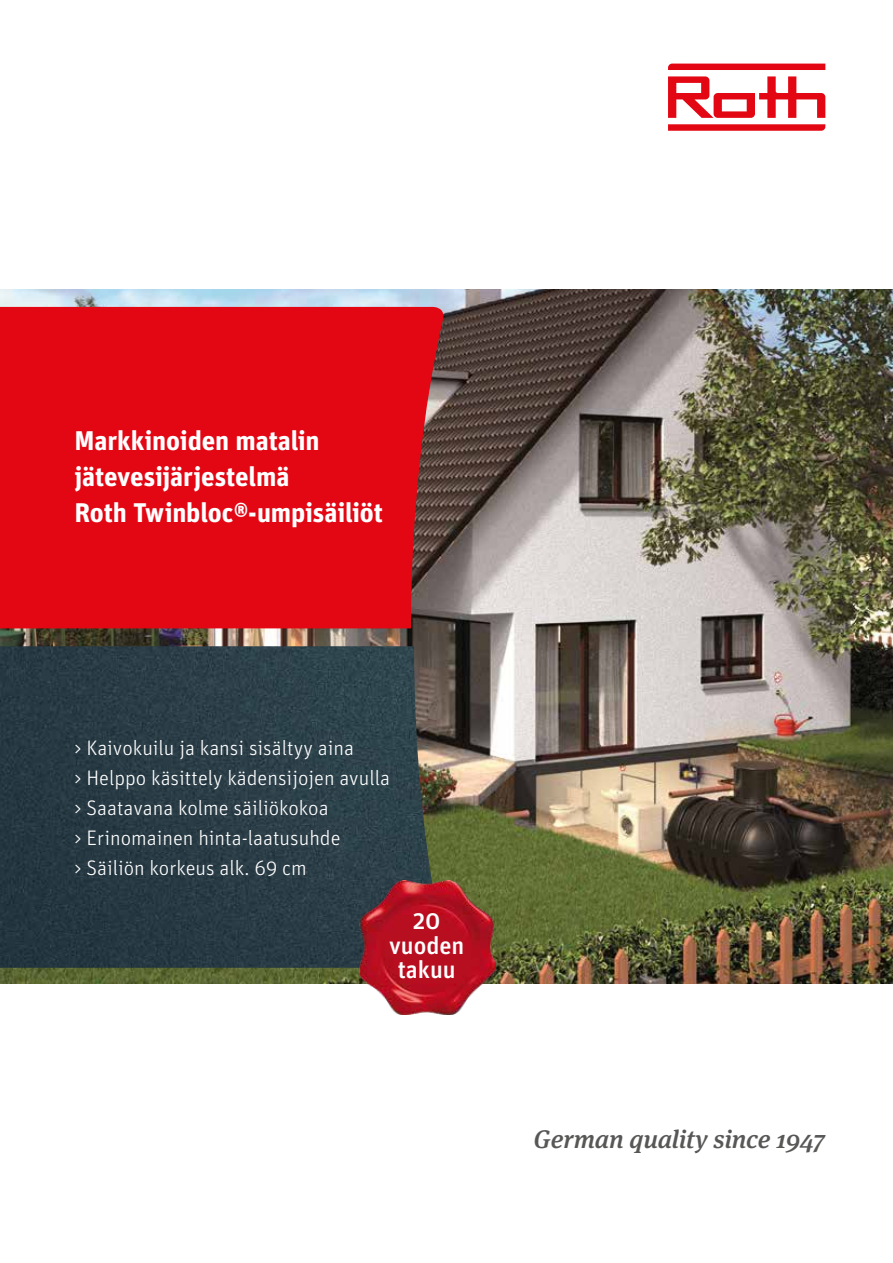
<style>
.page{position:relative;width:893px;height:1263px;background:#fff}
.page>*{position:absolute;margin:0;border:0;box-sizing:border-box;transform-origin:0 0}
.t1{font:700 27px/36px "Unit OT";letter-spacing:-.005em;color:#fff}
.t2{font:italic 500 25.5px "Meta Serif OT";letter-spacing:-.005em;color:#575756}
.t3{font:500 24.45px/24.5px "Unit OT";color:#fff;text-align:center}
.t4{font:300 21px/30px "Unit OT";color:#fff}
</style>
<div class="page">
<img style="left:0;top:289px;width:893px;height:695px">
<div style="left:0;top:307px;width:446px;height:321px;background:#e30613"></div>
<svg style="left:668px;top:124px;width:157px;height:7px"></svg>
<svg style="left:668px;top:64px;width:157px;height:6px"></svg>
<svg style="left:668px;top:76px;width:157px;height:42px"></svg>
<img style="left:0;top:646px;width:448px;height:322px">
<img style="left:360px;top:880px;width:136px;height:134px">
<p class="t1" style="left:74px;top:422px;width:310px">Markkinoiden matalin jätevesijärjestelmä<br>Roth Twinbloc®-umpisäiliöt</p>
<p class="t4" style="left:74px;top:733px;width:317px">&gt; Kaivokuilu ja kansi sisältyy aina<br>&gt; Helppo käsittely kädensijojen avulla &gt; Saatavana kolme säiliökokoa<br>&gt; Erinomainen hinta-laatusuhde<br>&gt; Säiliön korkeus alk. 69 cm</p>
<p class="t3" style="left:389px;top:908px;width:77px">20 vuoden takuu</p>
<p class="t2" style="left:534px;top:1123px;width:293px">German quality since 1947</p>
</div>
